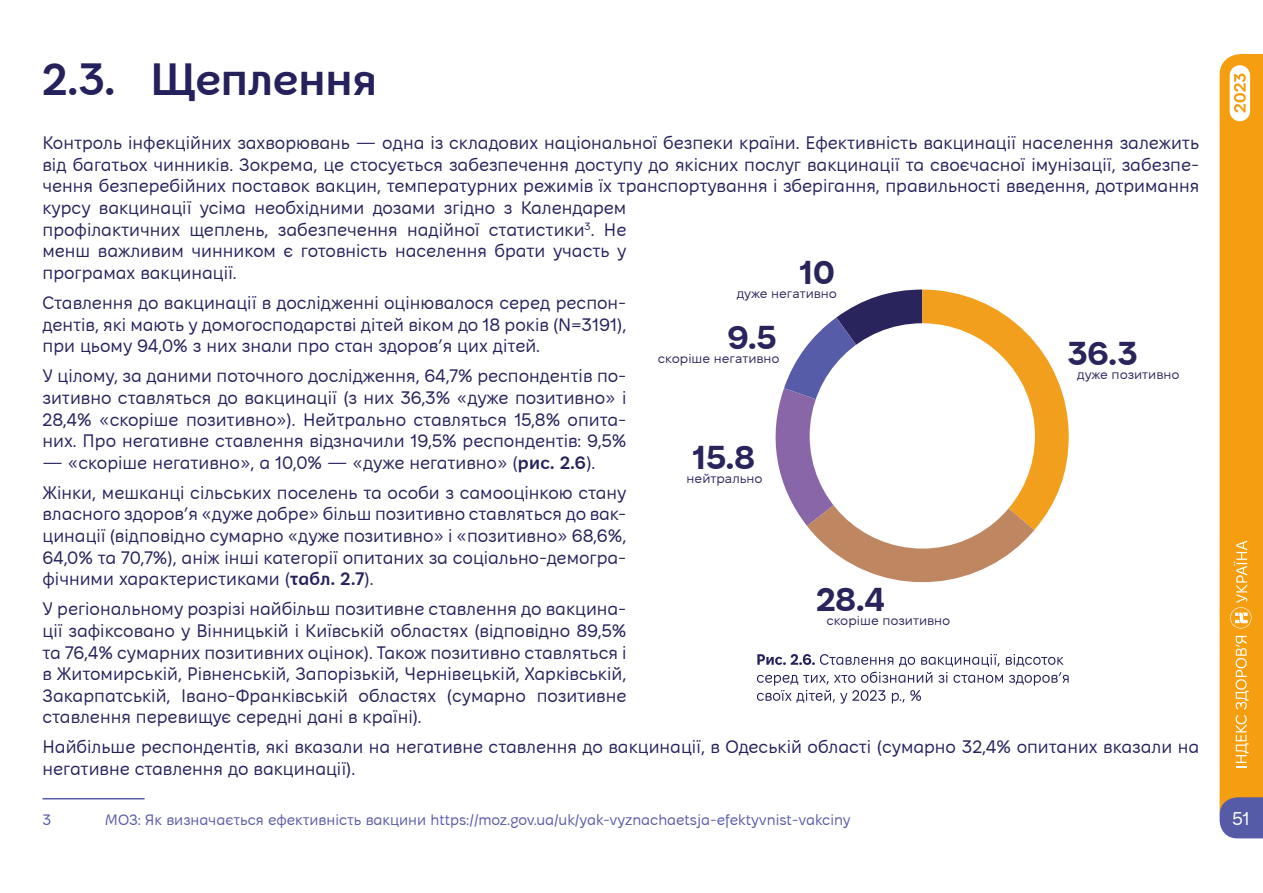
<style>
.page{position:relative;width:1263px;height:893px;background:#fff}
.page>*{position:absolute;margin:0;border:0;box-sizing:border-box;transform-origin:0 0}
.t1{font:600 45px "Fixel Text";color:#25215d}
.t2{font:700 33px "Fixel Display";color:#29245b}
.t3{font:18.45px "Fixel Text";color:#fff}
.t4{font:18px/21.6px "Fixel Text";color:#25215d;text-align:justify}
.t5{font:15px "Fixel Text";color:#565ba8}
.t6{font:12.75px "Fixel Display";color:#29245b}
.s1{font-weight:600}
</style>
<div class="page">
<svg style="left:1219px;top:54px;width:44px;height:784px;background:#eea42e"></svg>
<hr style="left:43px;top:798px;width:102px;height:1px;background:#565ba8">
<svg style="left:757px;top:654px;width:312px;height:50px"></svg>
<svg style="left:775px;top:290px;width:294px;height:293px"></svg>
<div style="left:810px;top:323px;width:225px;height:226px;background:#fff;border-radius:50%"></div>
<p class="t1" style="left:43px;top:53px;width:336px">2.3. Щеплення</p>
<p class="t4" style="left:43px;top:132px;width:1158px;text-align:left">Контроль інфекційних захворювань — одна із складових національної безпеки країни. Ефективність вакцинації населення залежить від багатьох чинників. Зокрема, це стосується забезпечення доступу до якісних послуг вакцинації та своєчасної імунізації, забезпе&shy;чення безперебійних поставок вакцин, температурних режимів їх транспортування і зберігання, правильності введення, дотримання курсу вакцинації усіма необхідними дозами згідно з Календарем<br>профілактичних щеплень, забезпечення надійної статистики<sup>3</sup>. Не<br>менш важливим чинником є готовність населення брати участь у<br>програмах вакцинації.</p>
<p class="t4" style="left:43px;top:292px;width:585px">Ставлення до вакцинації в дослідженні оцінювалося серед респон&shy;дентів, які мають у домогосподарстві дітей віком до 18 років (N=3191), при цьому 94,0% з них знали про стан здоров’я цих дітей.</p>
<p class="t4" style="left:43px;top:365px;width:585px">У цілому, за даними поточного дослідження, 64,7% респондентів по&shy;зитивно ставляться до вакцинації (з них 36,3% «дуже позитивно» і 28,4% «скоріше позитивно»). Нейтрально ставляться 15,8% опита&shy;них. Про негативне ставлення відзначили 19,5% респондентів: 9,5%</p>
<p class="t4" style="left:43px;top:451px;width:554px">— «скоріше негативно», а 10,0% — «дуже негативно» (<span class="s1">рис. 2.6</span>).</p>
<p class="t4" style="left:43px;top:482px;width:585px">Жінки, мешканці сільських поселень та особи з самооцінкою стану власного здоров’я «дуже добре» більш позитивно ставляться до вак&shy;цинації (відповідно сумарно «дуже позитивно» і «позитивно» 68,6%, 64,0% та 70,7%), аніж інші категорії опитаних за соціально-демогра&shy;фічними характеристиками (<span class="s1">табл. 2.7</span>).</p>
<p class="t4" style="left:43px;top:598px;width:585px">У регіональному розрізі найбільш позитивне ставлення до вакцина&shy;ції зафіксовано у Вінницькій і Київській областях (відповідно 89,5% та 76,4% сумарних позитивних оцінок). Також позитивно ставляться і в Житомирській, Рівненській, Запорізькій, Чернівецькій, Харківській, Закарпатській, Івано-Франківській областях (сумарно позитивне ставлення перевищує середні дані в країні).</p>
<p class="t4" style="left:43px;top:736px;width:1158px">Найбільше респондентів, які вказали на негативне ставлення до вакцинації, в Одеській області (сумарно 32,4% опитаних вказали на негативне ставлення до вакцинації).</p>
<p class="t2" style="left:799px;top:253px;width:37px">10</p>
<p class="t6" style="left:737px;top:286px;width:102px">дуже негативно</p>
<p class="t2" style="left:727px;top:319px;width:51px">9.5</p>
<p class="t2" style="left:1067px;top:334px;width:72px">36.3</p>
<p class="t6" style="left:658px;top:351px;width:123px">скоріше негативно</p>
<p class="t6" style="left:1077px;top:367px;width:104px">дуже позитивно</p>
<p class="t2" style="left:692px;top:438px;width:64px">15.8</p>
<p class="t6" style="left:687px;top:471px;width:78px">нейтрально</p>
<p class="t2" style="left:817px;top:580px;width:70px">28.4</p>
<p class="t6" style="left:826px;top:613px;width:126px">скоріше позитивно</p>
<p class="t5" style="left:43px;top:811px;width:10px">3</p>
<p class="t5" style="left:105px;top:811px;width:747px">МОЗ: Як визначається ефективність вакцини https://moz.gov.ua/uk/yak-vyznachaetsja-efektyvnist-vakciny</p>
<p class="t3" style="left:1232px;top:807px;width:19px">51</p>
</div>
